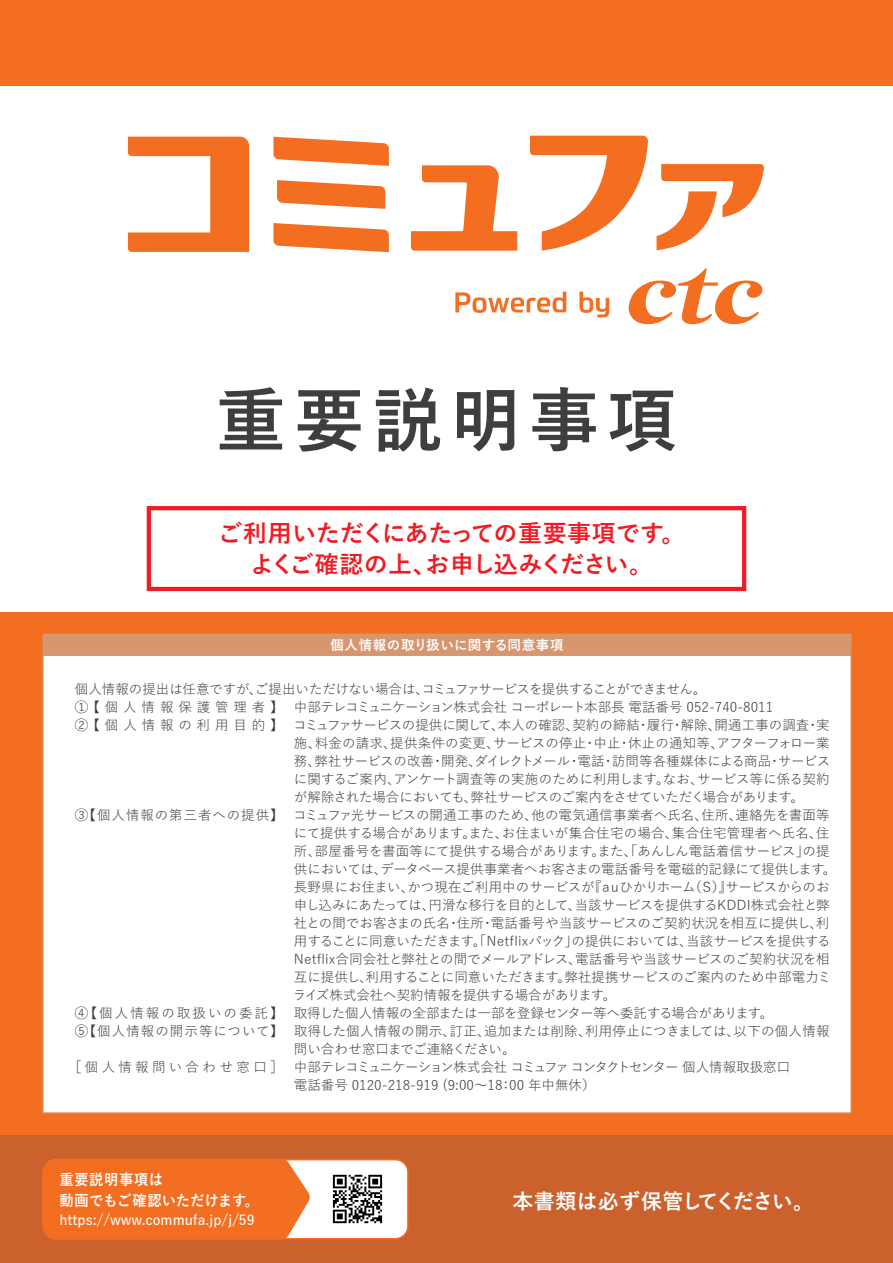
<style>
.page{position:relative;width:893px;height:1263px;background:#fff}
.page>*{position:absolute;margin:0;border:0;box-sizing:border-box;transform-origin:0 0}
.t1{font:700 69.9px "Yu Go Pr 6 N";letter-spacing:.12em;color:#3e3e3f}
.t2{font:700 24px "Yu Go Pr 6 N";letter-spacing:-.01em;color:#ee1d23}
.t3{font:700 24px "Yu Go Pr 6 N";letter-spacing:-.07em;color:#ee1d23}
.t4{font:700 21px "Yu Go Pr 6 N";letter-spacing:.005em;color:#fff}
.t5{font:700 15px "Yu Go Pr 6 N";letter-spacing:.005em;color:#fff;scale:.95 1}
.t6{font:700 15px "Yu Go Pr 6 N";letter-spacing:.045em;color:#fff;scale:.95 1}
.t7{font:600 13.8px "Yu Go Pr 6 N";color:#fff}
.t8{font:13.5px/18px "Yu Go Pr 6 N";color:#3e3e3f}
.t9{font:13.5px "Yu Go Pr 6 N";letter-spacing:-.02em;color:#3e3e3f}
.t10{font:13.5px "Yu Go Pr 6 N";letter-spacing:-.03em;color:#3e3e3f}
.t11{font:13.5px "Yu Go Pr 6 N";letter-spacing:-.07em;color:#3e3e3f}
.t12{font:13.5px "Yu Go Pr 6 N";letter-spacing:.36em;color:#3e3e3f}
.t13{font:700 13.5px "Yu Go Pr 6 N";letter-spacing:.045em;color:#fff}
.t14{font:13.5px "Yu Go Pr 6 N";letter-spacing:.07em;color:#3e3e3f}
.t15{font:13.5px "Yu Go Pr 6 N";letter-spacing:.08em;color:#3e3e3f}
.t16{font:13.5px "Yu Go Pr 6 N";letter-spacing:.15em;color:#3e3e3f}
.t17{font:13.5px "Yu Go Pr 6 N";letter-spacing:.245em;color:#3e3e3f}
</style>
<div class="page">
<div style="left:0;top:0;width:893px;height:85px;background:#f36e21"></div>
<div style="left:0;top:612px;width:893px;height:625px;background:#f36e21"></div>
<div style="left:0;top:1135px;width:893px;height:128px;background:#cb612c"></div>
<div style="left:147px;top:506px;width:599px;height:85px;border:4px solid #ee1d23"></div>
<div style="left:43px;top:634px;width:808px;height:21px;background:#d7966e"></div>
<div style="left:44px;top:656px;width:806px;height:456px;background:#fff"></div>
<hr style="left:43px;top:655px;width:242px;height:1px;background:#d7966e">
<hr style="left:285px;top:655px;width:566px;height:1px;background:#d7966e">
<svg style="left:43px;top:656px;width:1px;height:42px"></svg>
<svg style="left:850px;top:656px;width:1px;height:42px"></svg>
<hr style="left:43px;top:698px;width:1px;height:414px;background:#d7966e">
<hr style="left:850px;top:698px;width:1px;height:414px;background:#d7966e">
<hr style="left:43px;top:1112px;width:242px;height:1px;background:#d7966e">
<hr style="left:285px;top:1112px;width:566px;height:1px;background:#d7966e">
<div style="left:43px;top:1160px;width:365px;height:79px;background:#fff;border-radius:13px"></div>
<div style="left:43px;top:1159px;width:366px;height:80px;border:2px solid #f36e21;border-radius:13px"></div>
<div style="left:42px;top:1159px;width:269px;height:81px;background:#f36e21"></div>
<img style="left:332px;top:1174px;width:51px;height:50px">
<svg style="left:128px;top:137px;width:121px;height:115px"></svg>
<svg style="left:411px;top:165px;width:106px;height:86px"></svg>
<svg style="left:530px;top:136px;width:118px;height:115px"></svg>
<svg style="left:273px;top:137px;width:116px;height:29px"></svg>
<svg style="left:273px;top:223px;width:116px;height:29px"></svg>
<svg style="left:277px;top:180px;width:108px;height:29px"></svg>
<svg style="left:657px;top:164px;width:107px;height:86px"></svg>
<svg style="left:628px;top:268px;width:135px;height:57px"></svg>
<svg style="left:455px;top:292px;width:111px;height:21px"></svg>
<svg style="left:579px;top:292px;width:30px;height:25px"></svg>
<p class="t1" style="left:216px;top:381px;width:463px">重要説明事項</p>
<p class="t2" style="left:218px;top:520px;width:469px">ご利用いただくにあたっての重要事項です。</p>
<p class="t3" style="left:250px;top:551px;width:404px">よくご確認の上、お申し込みください。</p>
<p class="t13" style="left:330px;top:637px;width:235px">個人情報の取り扱いに関する同意事項</p>
<p class="t9" style="left:75px;top:677px;width:633px">個人情報の提出は任意ですが、ご提出いただけない場合は、コミュファサービスを提供することができません。</p>
<p class="t12" style="left:75px;top:694px;width:210px">①【個人情報保護管理者】</p>
<p class="t12" style="left:75px;top:712px;width:210px">②【個人情報の利用目的】</p>
<p class="t10" style="left:294px;top:694px;width:481px">中部テレコミュニケーション株式会社 コーポレート本部長 電話番号 052-740-8011</p>
<p class="t8" style="left:293px;top:714px;width:538px;text-align:justify">コミュファサービスの提供に関して、本人の確認、契約の締結・履行・解除、開通工事の調査・実施、料金の請求、提供条件の変更、サービスの停止・中止・休止の通知等、アフターフォロー業務、弊社サービスの改善・開発、ダイレクトメール・電話・訪問等各種媒体による商品・サービスに関するご案内、アンケート調査等の実施のために利用します。なお、サービス等に係る契約が解除された場合においても、弊社サービスのご案内をさせていただく場合があります。</p>
<p class="t8" style="left:293px;top:804px;width:545px">コミュファ光サービスの開通工事のため、他の電気通信事業者へ氏名、住所、連絡先を書面等にて提供する場合があります。また、お住まいが集合住宅の場合、集合住宅管理者へ氏名、住所、部屋番号を書面等にて提供する場合があります。また、「あんしん電話着信サービス」の提供においては、データベース提供事業者へお客さまの電話番号を電磁的記録にて提供します。長野県にお住まい、かつ現在ご利用中のサービスが『ａｕひかりホーム（Ｓ）』サービスからのお申し込みにあたっては、円滑な移行を目的として、当該サービスを提供するKDDI株式会社と弊社との間でお客さまの氏名・住所・電話番号や当該サービスのご契約状況を相互に提供し、利用することに同意いただきます。「Netflixパック」の提供においては、当該サービスを提供するNetflix合同会社と弊社との間でメールアドレス、電話番号や当該サービスのご契約状況を相互に提供し、利用することに同意いただきます。弊社提携サービスのご案内のため中部電力ミライズ株式会社へ契約情報を提供する場合があります。</p>
<p class="t8" style="left:294px;top:1002px;width:481px">取得した個人情報の全部または一部を登録センター等へ委託する場合があります。</p>
<p class="t8" style="left:294px;top:1020px;width:537px">取得した個人情報の開示、訂正、追加または削除、利用停止につきましては、以下の個人情報問い合わせ窓口までご連絡ください。</p>
<p class="t11" style="left:294px;top:1054px;width:498px">中部テレコミュニケーション株式会社 コミュファ コンタクトセンター 個人情報取扱窓口</p>
<p class="t8" style="left:294px;top:1074px;width:303px">電話番号 0120-218-919 (9:00～18：00 年中無休）</p>
<p class="t14" style="left:75px;top:802px;width:210px">③【個人情報の第三者への提供】</p>
<p class="t16" style="left:75px;top:1000px;width:210px">④【個人情報の取扱いの委託】</p>
<p class="t15" style="left:75px;top:1018px;width:210px">⑤【個人情報の開示等について】</p>
<p class="t17" style="left:68px;top:1054px;width:217px">［個人情報問い合わせ窓口］</p>
<p class="t6" style="left:59px;top:1171px;width:111px">重要説明事項は</p>
<p class="t5" style="left:59px;top:1192px;width:212px">動画でもご確認いただけます。</p>
<p class="t7" style="left:59px;top:1207px;width:197px">https://www.commufa.jp/j/59</p>
<p class="t4" style="left:512px;top:1189px;width:303px">本書類は必ず保管してください。</p>
</div>
